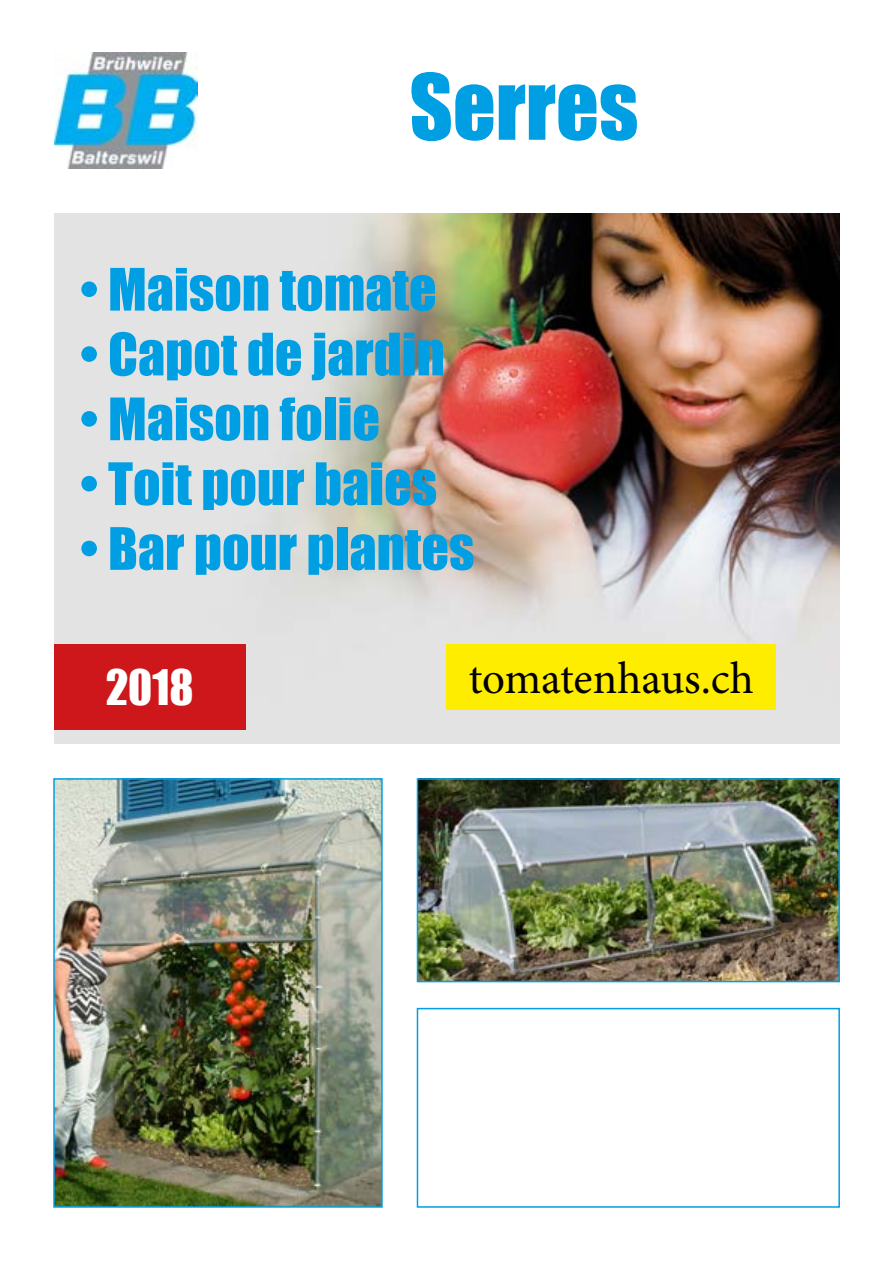
<style>
.page{position:relative;width:893px;height:1263px;background:#fff}
.page>*{position:absolute;margin:0;border:0;box-sizing:border-box;transform-origin:0 0}
.t1{font:84px "Impact";color:#009fe3}
.t2{font:54px "Impact";color:#009fe3}
.t3{font:45px "Minion Pro";letter-spacing:-.005em;color:#000}
.t4{font:45px "Impact";color:#fff}
</style>
<div class="page">
<img style="left:56px;top:781px;width:324px;height:424px">
<div style="left:53px;top:778px;width:330px;height:430px;border:2px solid #009fe3"></div>
<img style="left:55px;top:213px;width:785px;height:530px">
<img style="left:420px;top:781px;width:417px;height:198px">
<div style="left:417px;top:778px;width:423px;height:204px;border:2px solid #009fe3"></div>
<div style="left:417px;top:1008px;width:423px;height:200px;border:2px solid #009fe3"></div>
<div style="left:54px;top:644px;width:191px;height:85px;background:#cd171a"></div>
<div style="left:446px;top:644px;width:330px;height:66px;background:#ffed00"></div>
<img style="left:54px;top:53px;width:143px;height:116px">
<h1 class="t1" style="left:409px;top:42px;width:230px">Serres</h1>
<p class="t2" style="left:80px;top:247px;width:358px">• Maison tomate</p>
<p class="t2" style="left:80px;top:312px;width:366px">• Capot de jardin</p>
<p class="t2" style="left:80px;top:377px;width:302px">• Maison folie</p>
<p class="t2" style="left:80px;top:442px;width:359px">• Toit pour baies</p>
<p class="t2" style="left:80px;top:507px;width:396px">• Bar pour plantes</p>
<p class="t4" style="left:106px;top:652px;width:89px">2018</p>
<p class="t3" style="left:469px;top:649px;width:287px">tomatenhaus.ch</p>
</div>
